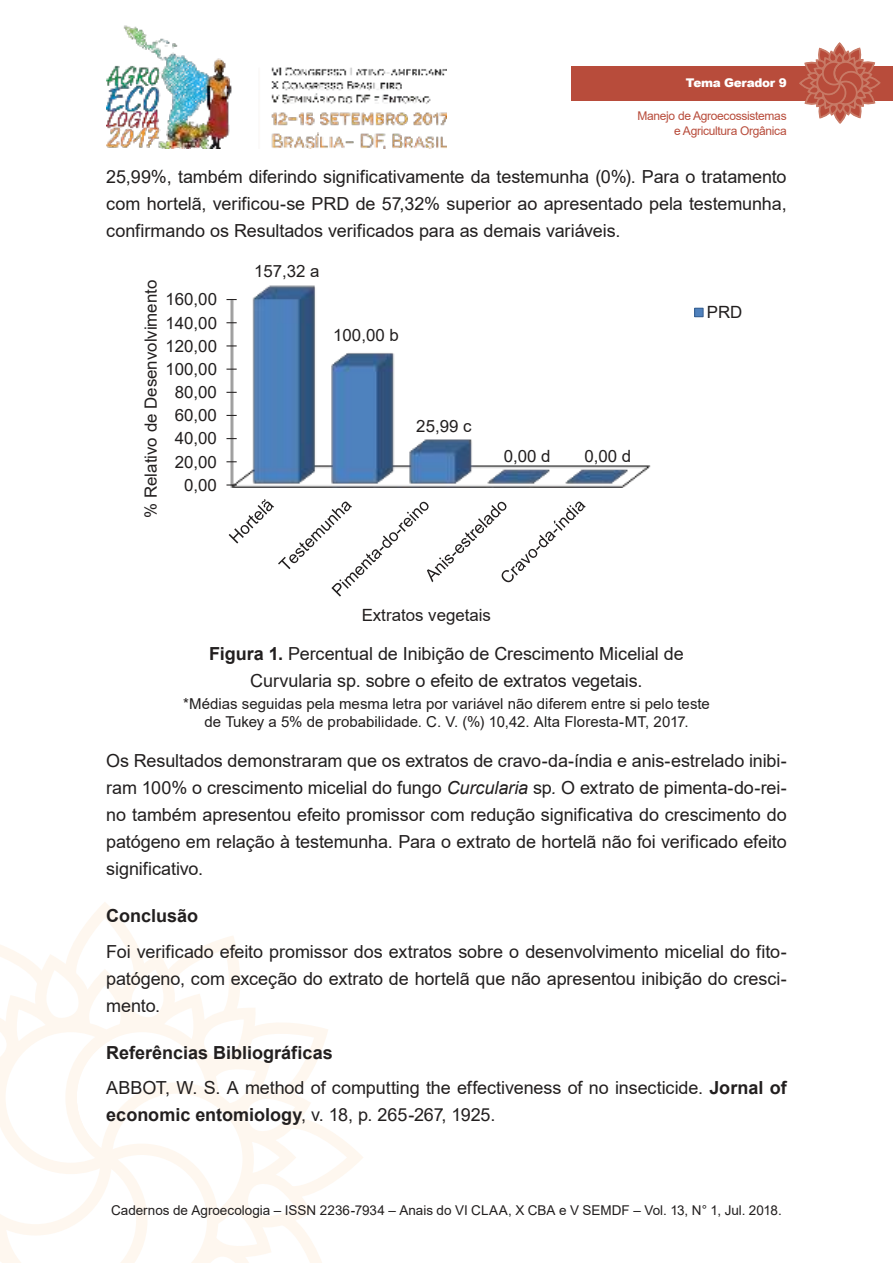
<style>
.page{position:relative;width:893px;height:1263px;background:#fff}
.page>*{position:absolute;margin:0;border:0;box-sizing:border-box;transform-origin:0 0}
.t1{font:18px/27px "Arial";letter-spacing:-.005em;color:#221f1f;text-align:justify}
.t2{font:700 18px "Arial";color:#221f1f}
.t3{font:16.8px "Arial";color:#221f1f}
.t4{font:15px/18px "Arial";color:#221f1f;text-align:center}
.t5{font:13.5px "Arial";color:#221f1f}
.t6{font:12px/14.4px "Arial";letter-spacing:-.025em;color:#b84c3b;text-align:right}
.t7{font:900 12px "Arial";letter-spacing:-.025em;color:#fff}
.s1{font-weight:700}
.s2{font-style:italic}
</style>
<div class="page">
<img style="left:106px;top:25px;width:340px;height:124px">
<svg style="left:0;top:910px;width:363px;height:353px"></svg>
<div style="left:571px;top:66px;width:322px;height:34px;background:#b84c3b"></div>
<svg style="left:798px;top:43px;width:83px;height:81px"></svg>
<img style="left:229px;top:285px;width:422px;height:203px">
<svg style="left:229px;top:499px;width:357px;height:98px"></svg>
<div style="left:695px;top:308px;width:8px;height:9px;background:#4f81bd"></div>
<div style="left:694px;top:308px;width:10px;height:9px;border:1px solid #376092"></div>
<p class="t7" style="left:686px;top:76px;width:102px">Tema Gerador 9</p>
<p class="t6" style="left:637px;top:110px;width:151px">Manejo de Agroecossistemas e Agricultura Orgânica</p>
<p class="t1" style="left:106px;top:165px;width:682px">25,99%, também diferindo significativamente da testemunha (0%). Para o tratamento com hortelã, verificou-se PRD de 57,32% superior ao apresentado pela testemunha, confirmando os Resultados verificados para as demais variáveis.</p>
<p class="t3" style="left:144px;top:518px;width:239px;rotate:-90deg">% Relativo de Desenvolvimento</p>
<p class="t3" style="left:165px;top:293px;width:53px">160,00</p>
<p class="t3" style="left:165px;top:316px;width:53px">140,00</p>
<p class="t3" style="left:165px;top:339px;width:53px">120,00</p>
<p class="t3" style="left:165px;top:362px;width:53px">100,00</p>
<p class="t3" style="left:175px;top:386px;width:44px">80,00</p>
<p class="t3" style="left:175px;top:409px;width:44px">60,00</p>
<p class="t3" style="left:175px;top:432px;width:44px">40,00</p>
<p class="t3" style="left:175px;top:455px;width:44px">20,00</p>
<p class="t3" style="left:184px;top:478px;width:34px">0,00</p>
<p class="t3" style="left:254px;top:264px;width:67px">157,32 a</p>
<p class="t3" style="left:333px;top:328px;width:67px">100,00 b</p>
<p class="t3" style="left:416px;top:420px;width:57px">25,99 c</p>
<p class="t3" style="left:504px;top:450px;width:48px">0,00 d</p>
<p class="t3" style="left:584px;top:450px;width:48px">0,00 d</p>
<p class="t3" style="left:362px;top:608px;width:131px">Extratos vegetais</p>
<p class="t3" style="left:707px;top:305px;width:37px">PRD</p>
<p class="t1" style="left:209px;top:642px;width:476px;text-align:center"><span class="s1">Figura 1.</span> Percentual de Inibição de Crescimento Micelial de<br>Curvularia sp. sobre o efeito de extratos vegetais.</p>
<p class="t4" style="left:183px;top:696px;width:528px">*Médias seguidas pela mesma letra por variável não diferem entre si pelo teste de Tukey a 5% de probabilidade. C. V. (%) 10,42. Alta Floresta-MT, 2017.</p>
<p class="t1" style="left:106px;top:749px;width:682px">Os Resultados demonstraram que os extratos de cravo-da-índia e anis-estrelado inibi&shy;ram 100% o crescimento micelial do fungo <span class="s2">Curcularia</span> sp<span class="s2">.</span> O extrato de pimenta-do-rei&shy;no também apresentou efeito promissor com redução significativa do crescimento do patógeno em relação à testemunha. Para o extrato de hortelã não foi verificado efeito significativo.</p>
<p class="t2" style="left:106px;top:909px;width:93px">Conclusão</p>
<p class="t1" style="left:106px;top:939px;width:682px">Foi verificado efeito promissor dos extratos sobre o desenvolvimento micelial do fito&shy;patógeno, com exceção do extrato de hortelã que não apresentou inibição do cresci&shy;mento.</p>
<p class="t1" style="left:106px;top:1036px;width:682px;line-height:35.5px"><span class="s1">Referências Bibliográficas<br></span>ABBOT, W. S. A method of computting the effectiveness of no insecticide. <span class="s1">Jornal of</span></p>
<p class="t1" style="left:106px;top:1103px;width:391px"><span class="s1">economic entomiology</span>, v. 18, p. 265-267, 1925.</p>
<p class="t5" style="left:111px;top:1205px;width:672px">Cadernos de Agroecologia – ISSN 2236-7934 – Anais do VI CLAA, X CBA e V SEMDF – Vol. 13, N° 1, Jul. 2018.</p>
</div>
